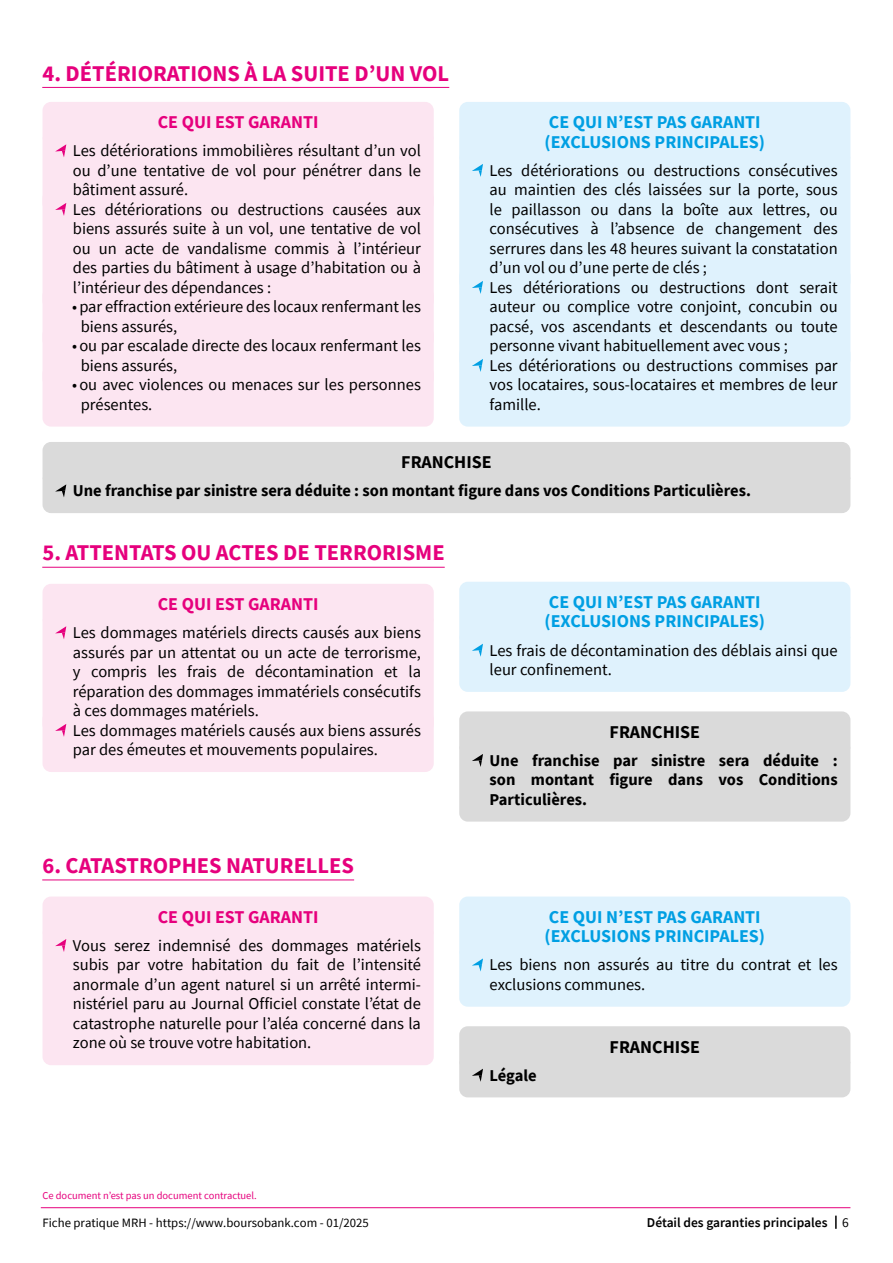
<style>
.page{position:relative;width:893px;height:1263px;background:#fff}
.page>*{position:absolute;margin:0;border:0;box-sizing:border-box;transform-origin:0 0}
.t1{font:700 22.5px "Source Sans Pro";color:#e6007d}
.t2{font:700 18px/19.5px "Source Sans Pro";color:#009fe3}
.t3{font:700 18px "Source Sans Pro";color:#e6007d}
.t4{font:700 18px "Source Sans Pro";color:#000}
.t5{font:16.5px/19.5px "Source Sans Pro";color:#000}
.t6{font:700 16.5px/19.5px "Source Sans Pro";color:#000;text-align:justify}
.t7{font:600 13.5px "Source Sans Pro";color:#000}
.t8{font:13.5px "Source Sans Pro";color:#000}
.t9{font:12.75px "Source Sans Pro";color:#000}
.t10{font:10.5px "Source Sans Pro";color:#e6007d}
</style>
<div class="page">
<svg style="left:835px;top:1215px;width:2px;height:14px"></svg>
<hr style="left:41px;top:1207px;width:809px;height:1px;background:#e6007d">
<hr style="left:42px;top:87px;width:407px;height:1px;background:#e6007d">
<div style="left:43px;top:102px;width:391px;height:43px;background:#fce5f1;border-radius:9px"></div>
<div style="left:43px;top:131px;width:391px;height:81px;background:#fce5f1;border-radius:9px"></div>
<div style="left:43px;top:190px;width:391px;height:120px;background:#fce5f1;border-radius:9px"></div>
<div style="left:43px;top:287px;width:391px;height:62px;background:#fce5f1;border-radius:9px"></div>
<div style="left:43px;top:326px;width:391px;height:62px;background:#fce5f1;border-radius:9px"></div>
<div style="left:43px;top:365px;width:391px;height:62px;background:#fce5f1;border-radius:9px"></div>
<svg style="left:55px;top:144px;width:11px;height:13px"></svg>
<svg style="left:55px;top:203px;width:11px;height:13px"></svg>
<div style="left:459px;top:102px;width:391px;height:63px;background:#dff2fd;border-radius:9px"></div>
<div style="left:459px;top:151px;width:391px;height:139px;background:#dff2fd;border-radius:9px"></div>
<div style="left:459px;top:268px;width:391px;height:100px;background:#dff2fd;border-radius:9px"></div>
<div style="left:459px;top:346px;width:391px;height:81px;background:#dff2fd;border-radius:9px"></div>
<svg style="left:472px;top:164px;width:11px;height:13px"></svg>
<svg style="left:472px;top:281px;width:11px;height:13px"></svg>
<svg style="left:472px;top:359px;width:11px;height:13px"></svg>
<div style="left:43px;top:442px;width:807px;height:43px;background:#dadada;border-radius:9px"></div>
<div style="left:43px;top:471px;width:807px;height:42px;background:#dadada;border-radius:9px"></div>
<hr style="left:42px;top:567px;width:403px;height:1px;background:#e6007d">
<svg style="left:55px;top:484px;width:11px;height:13px"></svg>
<div style="left:43px;top:584px;width:391px;height:43px;background:#fce5f1;border-radius:9px"></div>
<div style="left:43px;top:613px;width:391px;height:120px;background:#fce5f1;border-radius:9px"></div>
<div style="left:43px;top:710px;width:391px;height:62px;background:#fce5f1;border-radius:9px"></div>
<svg style="left:55px;top:626px;width:11px;height:13px"></svg>
<svg style="left:55px;top:724px;width:11px;height:13px"></svg>
<div style="left:459px;top:582px;width:391px;height:63px;background:#dff2fd;border-radius:9px"></div>
<div style="left:459px;top:630px;width:391px;height:62px;background:#dff2fd;border-radius:9px"></div>
<div style="left:459px;top:711px;width:391px;height:44px;background:#dadada;border-radius:9px"></div>
<div style="left:459px;top:740px;width:391px;height:82px;background:#dadada;border-radius:9px"></div>
<svg style="left:472px;top:644px;width:11px;height:13px"></svg>
<svg style="left:472px;top:754px;width:11px;height:13px"></svg>
<hr style="left:42px;top:879px;width:312px;height:1px;background:#e6007d">
<div style="left:43px;top:896px;width:391px;height:44px;background:#fce5f1;border-radius:9px"></div>
<div style="left:43px;top:926px;width:391px;height:139px;background:#fce5f1;border-radius:9px"></div>
<svg style="left:55px;top:939px;width:11px;height:13px"></svg>
<div style="left:459px;top:896px;width:391px;height:63px;background:#dff2fd;border-radius:9px"></div>
<div style="left:459px;top:945px;width:391px;height:62px;background:#dff2fd;border-radius:9px"></div>
<div style="left:459px;top:1026px;width:391px;height:44px;background:#dadada;border-radius:9px"></div>
<div style="left:459px;top:1055px;width:391px;height:42px;background:#dadada;border-radius:9px"></div>
<svg style="left:472px;top:958px;width:11px;height:13px"></svg>
<svg style="left:472px;top:1069px;width:11px;height:12px"></svg>
<h1 class="t1" style="left:43px;top:58px;width:408px">4. DÉTÉRIORATIONS À LA SUITE D’UN VOL</h1>
<p class="t3" style="left:158px;top:110px;width:162px">CE QUI EST GARANTI</p>
<p class="t5" style="left:73px;top:141px;width:350px">Les détériorations immobilières résultant d’un vol ou d’une tentative de vol pour pénétrer dans le bâtiment assuré.<br>Les détériorations ou destructions causées aux biens assurés suite à un vol, une tentative de vol ou un acte de vandalisme commis à l’intérieur des parties du bâtiment à usage d’habitation ou à l’intérieur des dépendances :</p>
<p class="t5" style="left:81px;top:297px;width:342px;text-indent:-8px">•par effraction extérieure des locaux renfermant les biens assurés,</p>
<p class="t5" style="left:81px;top:336px;width:342px;text-indent:-8px">•ou par escalade directe des locaux renfermant les biens assurés,</p>
<p class="t5" style="left:81px;top:375px;width:342px;text-indent:-8px">•ou avec violences ou menaces sur les personnes présentes.</p>
<p class="t2" style="left:545px;top:112px;width:222px">CE QUI N’EST PAS GARANTI (EXCLUSIONS PRINCIPALES)</p>
<p class="t5" style="left:490px;top:160px;width:350px">Les détériorations ou destructions consécutives au maintien des clés laissées sur la porte, sous le paillasson ou dans la boîte aux lettres, ou consécutives à l’absence de changement des serrures dans les 48 heures suivant la constatation d’un vol ou d’une perte de clés ;<br>Les détériorations ou destructions dont serait auteur ou complice votre conjoint, concubin ou pacsé, vos ascendants et descendants ou toute personne vivant habituellement avec vous ;<br>Les détériorations ou destructions commises par vos locataires, sous-locataires et membres de leur famille.</p>
<p class="t4" style="left:401px;top:450px;width:92px">FRANCHISE</p>
<p class="t6" style="left:73px;top:481px;width:680px">Une franchise par sinistre sera déduite : son montant figure dans vos Conditions Particulières.</p>
<h1 class="t1" style="left:43px;top:538px;width:404px">5. ATTENTATS OU ACTES DE TERRORISME</h1>
<p class="t3" style="left:158px;top:592px;width:162px">CE QUI EST GARANTI</p>
<p class="t5" style="left:73px;top:623px;width:350px">Les dommages matériels directs causés aux biens assurés par un attentat ou un acte de terrorisme, y compris les frais de décontamination et la réparation des dommages immatériels consécutifs à ces dommages matériels.<br>Les dommages matériels causés aux biens assurés par des émeutes et mouvements populaires.</p>
<h1 class="t1" style="left:43px;top:850px;width:313px">6. CATASTROPHES NATURELLES</h1>
<p class="t3" style="left:158px;top:905px;width:162px">CE QUI EST GARANTI</p>
<p class="t5" style="left:73px;top:935px;width:350px;text-align:justify">Vous serez indemnisé des dommages matériels subis par votre habitation du fait de l’intensité anormale d’un agent naturel si un arrêté intermi&shy;nistériel paru au Journal Officiel constate l’état de catastrophe naturelle pour l’aléa concerné dans la zone où se trouve votre habitation.</p>
<p class="t10" style="left:43px;top:1189px;width:216px">Ce document n’est pas un document contractuel.</p>
<p class="t2" style="left:545px;top:592px;width:222px">CE QUI N’EST PAS GARANTI (EXCLUSIONS PRINCIPALES)</p>
<p class="t5" style="left:490px;top:640px;width:350px">Les frais de décontamination des déblais ainsi que leur confinement.</p>
<p class="t4" style="left:610px;top:719px;width:92px">FRANCHISE</p>
<p class="t6" style="left:490px;top:750px;width:350px">Une franchise par sinistre sera déduite : son montant figure dans vos Conditions Particulières.</p>
<p class="t2" style="left:545px;top:907px;width:222px">CE QUI N’EST PAS GARANTI (EXCLUSIONS PRINCIPALES)</p>
<p class="t5" style="left:490px;top:955px;width:350px">Les biens non assurés au titre du contrat et les exclusions communes.</p>
<p class="t6" style="left:490px;top:1065px;width:49px">Légale</p>
<p class="t4" style="left:610px;top:1034px;width:92px">FRANCHISE</p>
<p class="t7" style="left:647px;top:1213px;width:182px">Détail des garanties principales</p>
<p class="t9" style="left:43px;top:1214px;width:328px">Fiche pratique MRH - https://www.boursobank.com - 01/2025</p>
<p class="t8" style="left:842px;top:1213px;width:8px">6</p>
</div>
